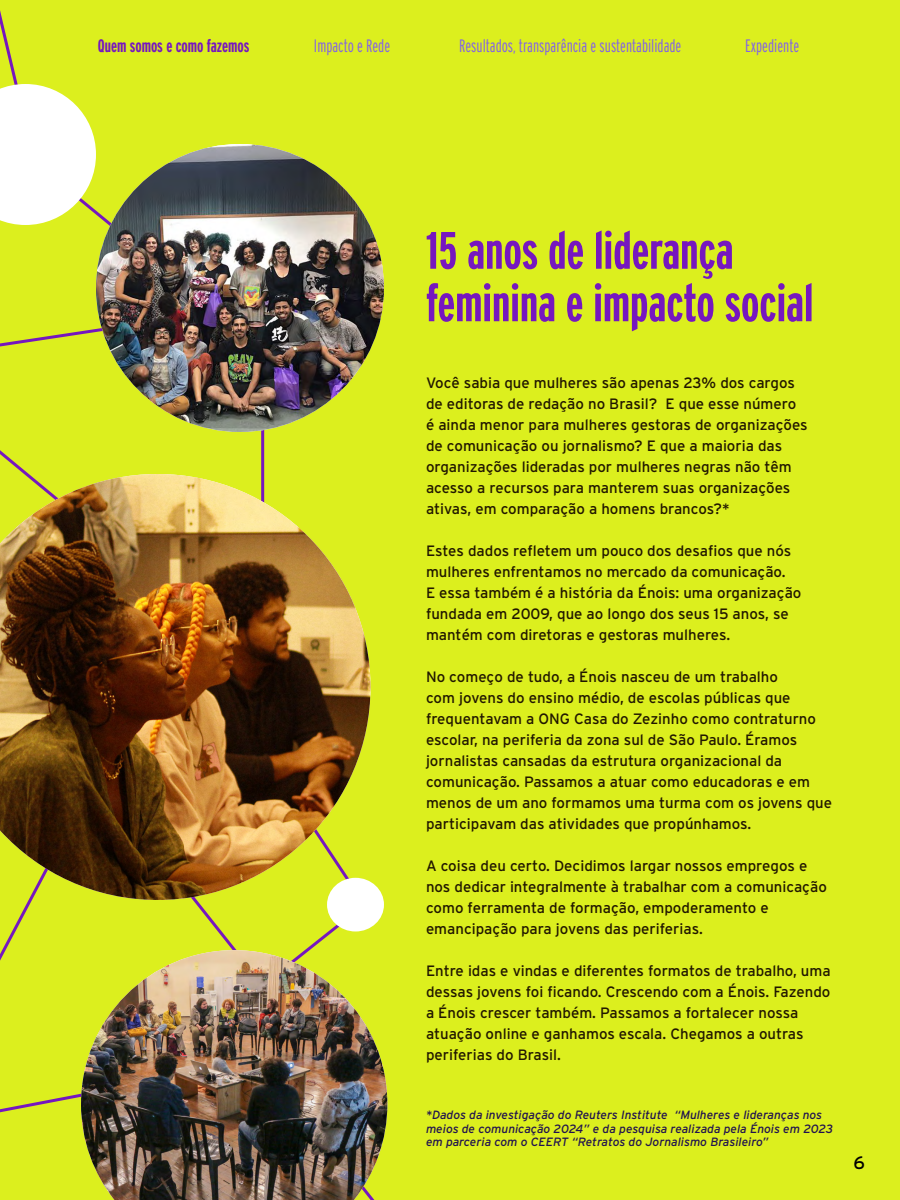
<style>
.page{position:relative;width:900px;height:1200px;background:#dcef1e}
.page>*{position:absolute;margin:0;border:0;box-sizing:border-box;transform-origin:0 0}
.t1{font:700 52.5px/52.5px "Interstate Compressed";color:#7617bf}
.t2{font:300 18px "Interstate Compressed";color:#8364e3}
.t3{font:700 18px "Interstate Compressed";color:#7617bf}
.t4{font:18px "Interstate";color:#000}
.t5{font:15px/21px "Interstate";color:#211700}
.t6{font:italic 12px/13.5px "Interstate";color:#21124f}
</style>
<div class="page">
<svg style="left:0;top:324px;width:130px;height:150px"></svg>
<svg style="left:0;top:84px;width:96px;height:141px"></svg>
<img style="left:81px;top:950px;width:306px;height:250px">
<div style="left:327px;top:878px;width:57px;height:54px;background:#fff;border-radius:50%"></div>
<img style="left:96px;top:144px;width:288px;height:288px;border-radius:144px">
<img style="left:0;top:474px;width:370px;height:426px">
<p class="t3" style="left:98px;top:36px;width:153px">Quem somos e como fazemos</p>
<p class="t2" style="left:314px;top:36px;width:78px">Impacto e Rede</p>
<p class="t2" style="left:459px;top:36px;width:224px">Resultados, transparência e sustentabilidade</p>
<p class="t2" style="left:745px;top:36px;width:56px">Expediente</p>
<h1 class="t1" style="left:426px;top:224px;width:389px">15 anos de liderança feminina e impacto social</h1>
<p class="t5" style="left:426px;top:372px;width:383px">Você sabia que mulheres são apenas 23% dos cargos de editoras de redação no Brasil? E que esse número é ainda menor para mulheres gestoras de organizações de comunicação ou jornalismo? E que a maioria das organizações lideradas por mulheres negras não têm acesso a recursos para manterem suas organizações ativas, em comparação a homens brancos?*</p>
<p class="t5" style="left:426px;top:540px;width:377px">Estes dados refletem um pouco dos desafios que nós mulheres enfrentamos no mercado da comunicação.<br>E essa também é a história da Énois: uma organização fundada em 2009, que ao longo dos seus 15 anos, se mantém com diretoras e gestoras mulheres.</p>
<p class="t5" style="left:426px;top:666px;width:408px">No começo de tudo, a Énois nasceu de um trabalho<br>com jovens do ensino médio, de escolas públicas que frequentavam a ONG Casa do Zezinho como contraturno escolar, na periferia da zona sul de São Paulo. Éramos jornalistas cansadas da estrutura organizacional da comunicação. Passamos a atuar como educadoras e em menos de um ano formamos uma turma com os jovens que participavam das atividades que propúnhamos.</p>
<p class="t5" style="left:426px;top:855px;width:402px">A coisa deu certo. Decidimos largar nossos empregos e nos dedicar integralmente à trabalhar com a comunicação como ferramenta de formação, empoderamento e emancipação para jovens das periferias.</p>
<p class="t5" style="left:426px;top:960px;width:406px">Entre idas e vindas e diferentes formatos de trabalho, uma dessas jovens foi ficando. Crescendo com a Énois. Fazendo a Énois crescer também. Passamos a fortalecer nossa atuação online e ganhamos escala. Chegamos a outras periferias do Brasil.</p>
<p class="t6" style="left:426px;top:1108px;width:409px">*Dados da investigação do Reuters Institute “Mulheres e lideranças nos meios de comunicação 2024” e da pesquisa realizada pela Énois em 2023 em parceria com o CEERT “Retratos do Jornalismo Brasileiro”</p>
<p class="t4" style="left:854px;top:1153px;width:13px">6</p>
</div>
